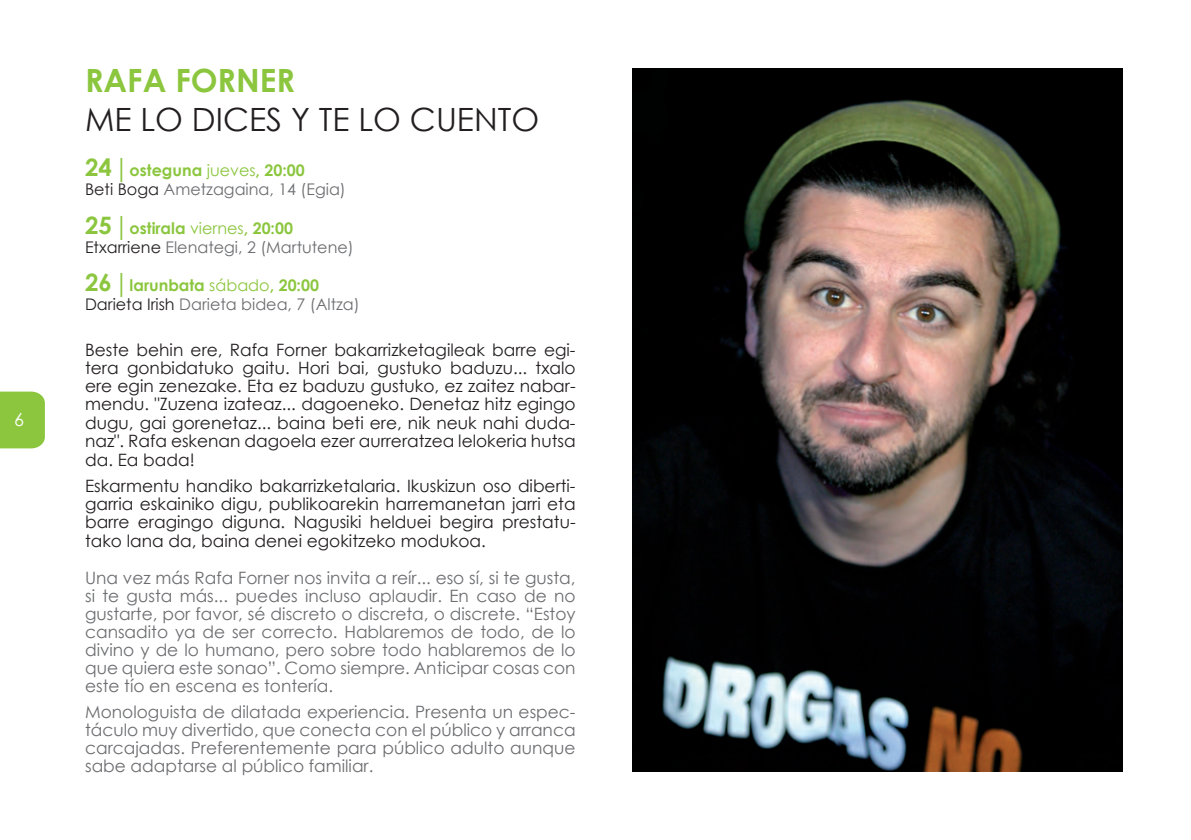
<style>
.page{position:relative;width:1191px;height:840px;background:#fff}
.page>*{position:absolute;margin:0;border:0;box-sizing:border-box;transform-origin:0 0}
.t1{font:32px "Century Gothic";color:#231f20}
.t2{font:700 32px "Century Gothic";color:#8bc63e}
.t3{font:18px "Century Gothic";color:#fff}
.t4{font:17px/18.2px "Century Gothic";color:#231f20;text-align:justify}
.t5{font:17px/18px "Century Gothic";color:#6c6d70;text-align:justify}
.t6{font:16px/19.2px "Century Gothic";color:#6c6d70}
.s1{font-weight:700;font-size:24px;color:#8bc63e}
.s2{font-family:"Frutiger";font-weight:300;font-size:24px;color:#8bc63e}
.s3{font-weight:700;color:#8bc63e}
.s4{color:#8bc63e}
.s5{color:#231f20}
</style>
<div class="page">
<div style="left:0;top:391px;width:45px;height:57px;background:#8bc63e"></div>
<img style="left:632px;top:68px;width:491px;height:703px">
<p class="t3" style="left:14px;top:407px;width:11px">6</p>
<h1 class="t2" style="left:85px;top:56px;width:211px">Rafa Forner</h1>
<h1 class="t1" style="left:85px;top:97px;width:456px">ME LO DICES Y TE LO CUENTO</h1>
<p class="t6" style="left:85px;top:160px;width:262px"><span class="s1">24</span> <span class="s2">|</span> <span class="s3">osteguna</span> <span class="s4">jueves</span><span class="s3">, 20:00<br></span><span class="s5">Beti Boga</span> Ametzagaina, 14 (Egia)</p>
<p class="t6" style="left:85px;top:218px;width:270px"><span class="s1">25</span> <span class="s2">|</span> <span class="s3">ostirala</span> <span class="s4">viernes</span><span class="s3">, 20:00<br></span><span class="s5">Etxarriene</span> Elenategi, 2 (Martutene)</p>
<p class="t6" style="left:85px;top:275px;width:276px"><span class="s1">26</span> <span class="s2">|</span> <span class="s3">larunbata</span> <span class="s4">sábado</span><span class="s3">, 20:00<br></span><span class="s5">Darieta Irish</span> Darieta bidea, 7 (Altza)</p>
<p class="t4" style="left:85px;top:341px;width:492px">Beste behin ere, Rafa Forner bakarrizketagileak barre egi&shy;tera gonbidatuko gaitu. Hori bai, gustuko baduzu... txalo ere egin zenezake. Eta ez baduzu gustuko, ez zaitez nabar&shy;mendu. "Zuzena izateaz... dagoeneko. Denetaz hitz egingo dugu, gai gorenetaz... baina beti ere, nik neuk nahi duda&shy;naz". Rafa eskenan dagoela ezer aurreratzea lelokeria hutsa da. Ea bada!</p>
<p class="t4" style="left:85px;top:475px;width:492px">Eskarmentu handiko bakarrizketalaria. Ikuskizun oso diberti&shy;garria eskainiko digu, publikoarekin harremanetan jarri eta barre eragingo diguna. Nagusiki helduei begira prestatu&shy;tako lana da, baina denei egokitzeko modukoa.</p>
<p class="t5" style="left:85px;top:568px;width:492px">Una vez más Rafa Forner nos invita a reír... eso sí, si te gusta, si te gusta más... puedes incluso aplaudir. En caso de no gustarte, por favor, sé discreto o discreta, o discrete. “Estoy cansadito ya de ser correcto. Hablaremos de todo, de lo divino y de lo humano, pero sobre todo hablaremos de lo que quiera este sonao”. Como siempre. Anticipar cosas con este tío en escena es tontería.</p>
<p class="t5" style="left:85px;top:702px;width:492px">Monologuista de dilatada experiencia. Presenta un espec&shy;táculo muy divertido, que conecta con el público y arranca carcajadas. Preferentemente para público adulto aunque sabe adaptarse al público familiar.</p>
</div>
